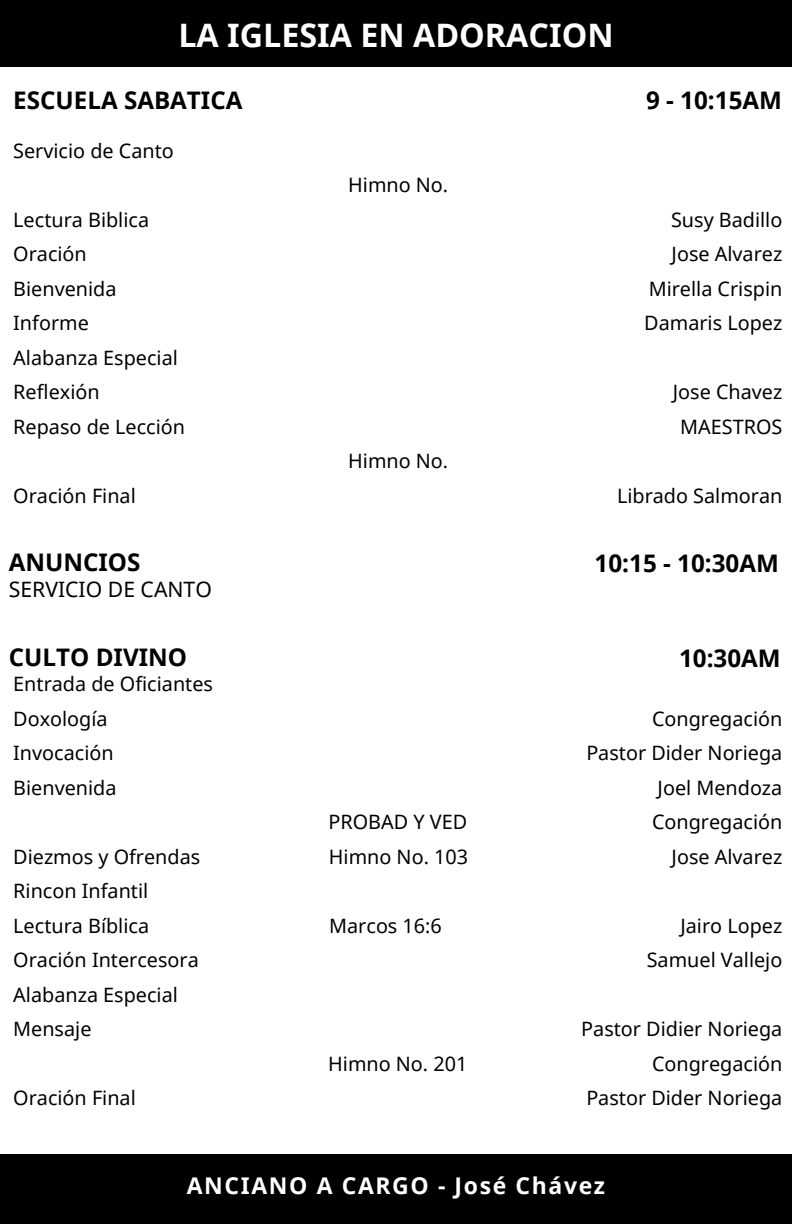
<style>
.page{position:relative;width:792px;height:1224px;background:#fff}
.page>*{position:absolute;margin:0;border:0;box-sizing:border-box;transform-origin:0 0}
.t1{font:700 32.2px "Noto Sans";color:#fff}
.t2{font:700 24.2px "Noto Sans";color:#000}
.t3{font:700 23px "Noto Sans";letter-spacing:.07em;color:#fff}
.t4{font:21.2px "Noto Sans";color:#000}
.t5{font:19.8px "Noto Sans";color:#000}
</style>
<div class="page">
<div style="left:0;top:0;width:792px;height:66px;background:#000"></div>
<div style="left:0;top:1154px;width:792px;height:70px;background:#000"></div>
<h2 class="t1" style="left:178px;top:12px;width:437px">LA IGLESIA EN ADORACION</h2>
<p class="t2" style="left:13px;top:84px;width:231px">ESCUELA SABATICA</p>
<p class="t2" style="left:646px;top:84px;width:137px">9 - 10:15AM</p>
<p class="t5" style="left:13px;top:136px;width:162px">Servicio de Canto</p>
<p class="t5" style="left:348px;top:171px;width:102px">Himno No.</p>
<p class="t5" style="left:13px;top:205px;width:137px">Lectura Biblica</p>
<p class="t5" style="left:13px;top:240px;width:75px">Oración</p>
<p class="t5" style="left:13px;top:274px;width:105px">Bienvenida</p>
<p class="t5" style="left:13px;top:309px;width:77px">Informe</p>
<p class="t5" style="left:13px;top:343px;width:166px">Alabanza Especial</p>
<p class="t5" style="left:13px;top:378px;width:88px">Reflexión</p>
<p class="t5" style="left:13px;top:412px;width:173px">Repaso de Lección</p>
<p class="t5" style="left:671px;top:205px;width:113px">Susy Badillo</p>
<p class="t5" style="left:672px;top:240px;width:112px">Jose Alvarez</p>
<p class="t5" style="left:649px;top:274px;width:135px">Mirella Crispin</p>
<p class="t5" style="left:644px;top:309px;width:140px">Damaris Lopez</p>
<p class="t5" style="left:673px;top:378px;width:111px">Jose Chavez</p>
<p class="t5" style="left:680px;top:412px;width:104px">MAESTROS</p>
<p class="t5" style="left:348px;top:447px;width:102px">Himno No.</p>
<p class="t5" style="left:13px;top:481px;width:124px">Oración Final</p>
<p class="t5" style="left:617px;top:481px;width:167px">Librado Salmoran</p>
<h1 class="t2" style="left:9px;top:545px;width:133px">ANUNCIOS</h1>
<p class="t4" style="left:9px;top:575px;width:205px">SERVICIO DE CANTO</p>
<h2 class="t2" style="left:9px;top:641px;width:180px">CULTO DIVINO</h2>
<p class="t5" style="left:13px;top:670px;width:201px">Entrada de Oficiantes</p>
<p class="t5" style="left:13px;top:705px;width:96px">Doxología</p>
<h2 class="t5" style="left:13px;top:739px;width:102px">Invocación</h2>
<h4 class="t5" style="left:13px;top:774px;width:105px">Bienvenida</h4>
<h2 class="t5" style="left:329px;top:808px;width:140px">PROBAD Y VED</h2>
<h2 class="t5" style="left:13px;top:843px;width:189px">Diezmos y Ofrendas</h2>
<h2 class="t5" style="left:329px;top:843px;width:141px">Himno No. 103</h2>
<h2 class="t5" style="left:13px;top:877px;width:137px">Rincon Infantil</h2>
<p class="t5" style="left:13px;top:912px;width:137px">Lectura Bíblica</p>
<p class="t5" style="left:329px;top:912px;width:114px">Marcos 16:6</p>
<p class="t5" style="left:13px;top:946px;width:187px">Oración Intercesora</p>
<p class="t5" style="left:13px;top:981px;width:166px">Alabanza Especial</p>
<p class="t5" style="left:13px;top:1015px;width:80px">Mensaje</p>
<p class="t5" style="left:328px;top:1050px;width:141px">Himno No. 201</p>
<p class="t5" style="left:13px;top:1084px;width:124px">Oración Final</p>
<p class="t2" style="left:595px;top:546px;width:186px">10:15 - 10:30AM</p>
<p class="t2" style="left:679px;top:641px;width:103px">10:30AM</p>
<p class="t5" style="left:652px;top:705px;width:132px">Congregación</p>
<p class="t5" style="left:586px;top:739px;width:198px">Pastor Dider Noriega</p>
<p class="t5" style="left:658px;top:774px;width:126px">Joel Mendoza</p>
<p class="t5" style="left:652px;top:808px;width:132px">Congregación</p>
<p class="t5" style="left:672px;top:843px;width:112px">Jose Alvarez</p>
<p class="t5" style="left:680px;top:912px;width:103px">Jairo Lopez</p>
<p class="t5" style="left:647px;top:946px;width:137px">Samuel Vallejo</p>
<p class="t5" style="left:581px;top:1015px;width:203px">Pastor Didier Noriega</p>
<p class="t5" style="left:652px;top:1050px;width:132px">Congregación</p>
<p class="t5" style="left:586px;top:1084px;width:198px">Pastor Dider Noriega</p>
<p class="t3" style="left:187px;top:1169px;width:420px">ANCIANO A CARGO - José Chávez</p>
</div>
